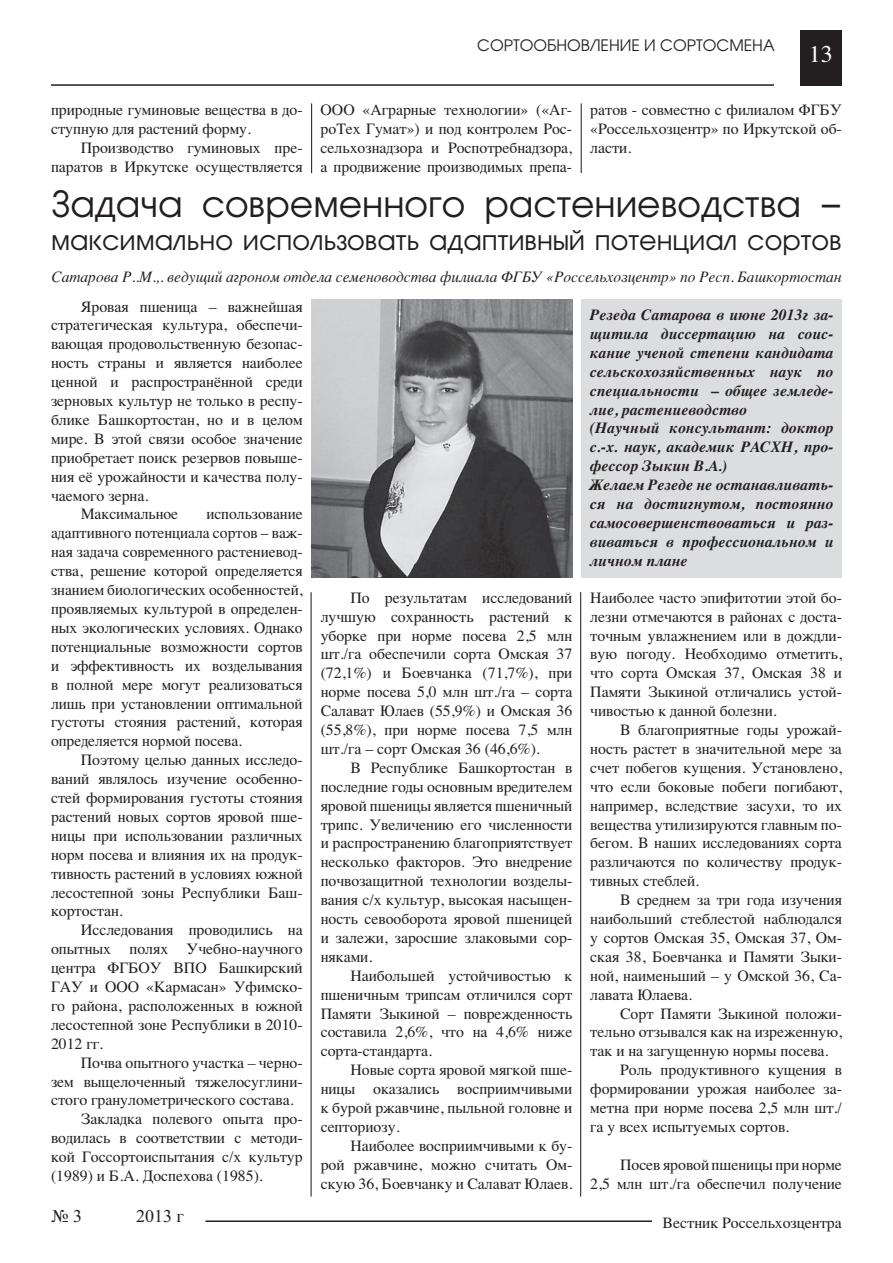
<style>
.page{position:relative;width:893px;height:1263px;background:#fff}
.page>*{position:absolute;margin:0;border:0;box-sizing:border-box;transform-origin:0 0}
.t1{font:36px "Avangard TM";color:#231f20}
.t2{font:27px "Avangard TM";color:#231f20}
.t3{font:24px "Times";color:#fff}
.t4{font:18px "Times New Roman";color:#231f20}
.t5{font:15.75px/18.9px "Times";color:#231f20;text-align:justify}
.t6{font:italic 700 15.75px/18.9px "Times";color:#231f20}
.t7{font:italic 15.75px "Times";color:#231f20}
.t8{font:15.75px "Avangard TM";color:#231f20}
</style>
<div class="page">
<hr style="left:51px;top:84px;width:723px;height:2px;background:#231f20">
<hr style="left:206px;top:1220px;width:446px;height:2px;background:#231f20">
<div style="left:800px;top:30px;width:42px;height:55px;background:#231f20"></div>
<div style="left:581px;top:300px;width:261px;height:278px;background:#dcddde"></div>
<img style="left:312px;top:300px;width:260px;height:278px">
<hr style="left:311px;top:592px;width:1px;height:604px;background:#231f20">
<hr style="left:580px;top:592px;width:1px;height:604px;background:#231f20">
<hr style="left:311px;top:103px;width:1px;height:70px;background:#231f20">
<hr style="left:581px;top:103px;width:1px;height:70px;background:#231f20">
<p class="t8" style="left:477px;top:40px;width:299px">СОРТООБНОВЛЕНИЕ И СОРТОСМЕНА</p>
<h3 class="t3" style="left:809px;top:45px;width:25px">13</h3>
<p class="t5" style="left:321px;top:102px;width:253px">ООО «Аграрные технологии» («Аг&shy;роТех Гумат») и под контролем Рос&shy;сельхознадзора и Роспотребнадзора, а продвижение производимых препа-</p>
<p class="t5" style="left:590px;top:102px;width:253px">ратов - совместно с филиалом ФГБУ «Россельхозцентр» по Иркутской об&shy;ласти.</p>
<h1 class="t1" style="left:51px;top:191px;width:792px">Задача современного растениеводства -</h1>
<h2 class="t2" style="left:51px;top:230px;width:792px">максимально использовать адаптивный потенциал сортов</h2>
<p class="t7" style="left:51px;top:271px;width:792px">Сатарова Р..М.,. ведущий агроном отдела семеноводства филиала ФГБУ «Россельх озцентр» по Респ. Башкортостан</p>
<p class="t6" style="left:590px;top:307px;width:245px">Резеда Сатарова в июне 2013г за&shy;щитила диссертацию на соис&shy;кание ученой степени кандидата сельскохозяйственных наук по специальности – общее земледе&shy;лие, растениеводство<br>(Научный консультант: доктор с.-х. наук, академик РАСХН, про&shy;фессор Зыкин В.А.)<br>Желаем Резеде не останавливать&shy;ся на достигнутом, постоянно самосовершенствоваться и раз&shy;виваться в профессиональном и личном плане</p>
<p class="t5" style="left:51px;top:102px;width:253px">природные гуминовые вещества в до&shy;ступную для растений форму.</p>
<p class="t5" style="left:51px;top:140px;width:253px;text-align:right">Производство гуминовых пре&shy;паратов в Иркутске осуществляется</p>
<p class="t5" style="left:81px;top:298px;width:223px">Яровая пшеница – важнейшая</p>
<p class="t5" style="left:51px;top:317px;width:253px">стратегическая культура, обеспечи-</p>
<p class="t5" style="left:51px;top:336px;width:253px">вающая продовольственную безопас-</p>
<p class="t5" style="left:51px;top:355px;width:253px">ность страны и является наиболее</p>
<p class="t5" style="left:51px;top:374px;width:253px">ценной и распространённой среди</p>
<p class="t5" style="left:51px;top:393px;width:253px">зерновых культур не только в респу-</p>
<p class="t5" style="left:51px;top:412px;width:253px">блике Башкортостан, но и в целом</p>
<p class="t5" style="left:51px;top:431px;width:253px">мире. В этой связи особое значение</p>
<p class="t5" style="left:51px;top:449px;width:253px">приобретает поиск резервов повыше-</p>
<p class="t5" style="left:51px;top:468px;width:253px">ния её урожайности и качества полу-</p>
<p class="t5" style="left:51px;top:487px;width:99px">чаемого зерна.</p>
<p class="t5" style="left:81px;top:506px;width:99px">Максимальное</p>
<p class="t5" style="left:51px;top:506px;width:253px;text-indent:155px">использование адаптивного потенциала сортов – важ&shy;ная задача современного растениевод&shy;ства, решение которой определяется знанием биологических особенностей, проявляемых культурой в определен&shy;ных экологических условиях. Однако потенциальные возможности сортов и эффективность их возделывания в полной мере могут реализоваться лишь при установлении оптимальной густоты стояния растений, которая определяется нормой посева.</p>
<p class="t5" style="left:51px;top:752px;width:253px;text-indent:30px">Поэтому целью данных исследо&shy;ваний являлось изучение особенно&shy;стей формирования густоты стояния растений новых сортов яровой пше&shy;ницы при использовании различных норм посева и влияния их на продук&shy;тивность растений в условиях южной лесостепной зоны Республики Баш&shy;кортостан.</p>
<p class="t5" style="left:51px;top:922px;width:253px;text-indent:30px">Исследования проводились на опытных полях Учебно-научного центра ФГБОУ ВПО Башкирский ГАУ и ООО «Кармасан» Уфимско&shy;го района, расположенных в южной лесостепной зоне Республики в 2010- 2012 гг.</p>
<p class="t5" style="left:81px;top:1054px;width:223px">Почва опытного участка – черно-</p>
<p class="t5" style="left:51px;top:1073px;width:253px">зем выщелоченный тяжелосуглини-</p>
<p class="t5" style="left:51px;top:1092px;width:244px">стого гранулометрического состава.</p>
<p class="t5" style="left:81px;top:1111px;width:223px">Закладка полевого опыта про-</p>
<p class="t5" style="left:51px;top:1130px;width:253px">водилась в соответствии с методи-</p>
<p class="t5" style="left:51px;top:1149px;width:253px">кой Госсортоиспытания с/х культур</p>
<p class="t5" style="left:51px;top:1168px;width:213px">(1989) и Б.А. Доспехова (1985).</p>
<p class="t5" style="left:590px;top:589px;width:253px">Наиболее часто эпифитотии этой бо&shy;лезни отмечаются в районах с доста&shy;точным увлажнением или в дождли&shy;вую погоду. Необходимо отметить, что сорта Омская 37, Омская 38 и Памяти Зыкиной отличались устой&shy;чивостью к данной болезни.</p>
<p class="t5" style="left:590px;top:722px;width:253px;text-indent:30px">В благоприятные годы урожай&shy;ность растет в значительной мере за счет побегов кущения. Установлено, что если боковые побеги погибают, например, вследствие засухи, то их вещества утилизируются главным по&shy;бегом. В наших исследованиях сорта различаются по количеству продук&shy;тивных стеблей.</p>
<p class="t5" style="left:590px;top:892px;width:253px;text-indent:30px">В среднем за три года изучения наибольший стеблестой наблюдался у сортов Омская 35, Омская 37, Ом&shy;ская 38, Боевчанка и Памяти Зыки&shy;ной, наименьший – у Омской 36, Са&shy;лавата Юлаева.</p>
<p class="t5" style="left:620px;top:1005px;width:223px">Сорт Памяти Зыкиной положи-</p>
<p class="t5" style="left:590px;top:1024px;width:253px">тельно отзывался как на изреженную,</p>
<p class="t5" style="left:590px;top:1043px;width:240px">так и на загущенную нормы посева.</p>
<p class="t5" style="left:620px;top:1062px;width:223px">Роль продуктивного кущения в</p>
<p class="t5" style="left:590px;top:1081px;width:253px">формировании урожая наиболее за-</p>
<p class="t5" style="left:590px;top:1100px;width:253px">метна при норме посева 2,5 млн шт./</p>
<p class="t5" style="left:590px;top:1119px;width:200px">га у всех испытуемых сортов.</p>
<p class="t5" style="left:590px;top:1156px;width:253px;text-align:right">Посев яровой пшеницы при норме<br>2,5 млн шт./га обеспечил получение</p>
<p class="t5" style="left:321px;top:589px;width:253px;text-indent:30px">По результатам исследований лучшую сохранность растений к уборке при норме посева 2,5 млн шт./га обеспечили сорта Омская 37 (72,1%) и Боевчанка (71,7%), при норме посева 5,0 млн шт./га – сорта Салават Юлаев (55,9%) и Омская 36 (55,8%), при норме посева 7,5 млн шт./га – сорт Омская 36 (46,6%).</p>
<p class="t5" style="left:321px;top:759px;width:253px;text-indent:30px">В Республике Башкортостан в последние годы основным вредителем яровой пшеницы является пшеничный трипс. Увеличению его численности и распространению благоприятствует несколько факторов. Это внедрение почвозащитной технологии возделы&shy;вания с/х культур, высокая насыщен&shy;ность севооборота яровой пшеницей и залежи, заросшие злаковыми сор&shy;няками.</p>
<p class="t5" style="left:321px;top:967px;width:253px;text-indent:30px">Наибольшей устойчивостью к пшеничным трипсам отличился сорт Памяти Зыкиной – поврежденность составила 2,6%, что на 4,6% ниже сорта-стандарта.</p>
<p class="t5" style="left:321px;top:1062px;width:253px;text-indent:30px">Новые сорта яровой мягкой пше&shy;ницы оказались восприимчивыми к бурой ржавчине, пыльной головне и септориозу.</p>
<p class="t5" style="left:321px;top:1137px;width:253px;text-indent:30px">Наиболее восприимчивыми к бу&shy;рой ржавчине, можно считать Ом&shy;скую 36, Боевчанку и Салават Юлаев.</p>
<p class="t4" style="left:51px;top:1206px;width:32px">№ 3</p>
<p class="t4" style="left:136px;top:1206px;width:49px">2013 г</p>
<p class="t5" style="left:663px;top:1214px;width:181px">Вестник Россельхозцентра</p>
</div>
